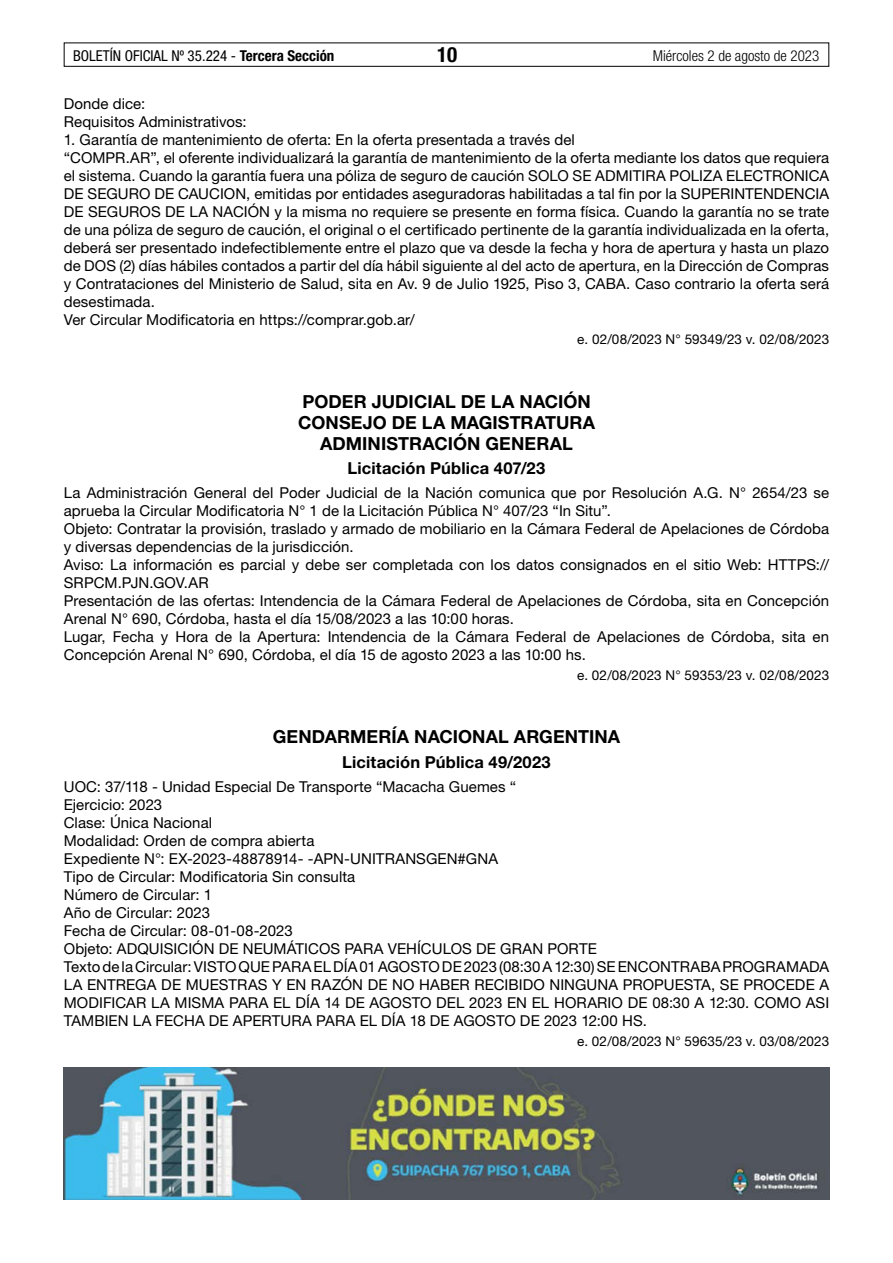
<style>
.page{position:relative;width:893px;height:1263px;background:#fff}
.page>*{position:absolute;margin:0;border:0;box-sizing:border-box;transform-origin:0 0}
.t1{font:700 condensed 21px "Helvetica Neue LT Std";color:#000}
.t2{font:700 18px "Helvetica Neue LT Std";letter-spacing:.005em;color:#000}
.t3{font:700 16.5px "Helvetica Neue LT Std";letter-spacing:.01em;color:#000}
.t4{font:15px/18px "Helvetica Neue LT Std";letter-spacing:.005em;color:#000}
.t5{font:condensed 15px "Helvetica Neue LT Std";color:#000}
.t6{font:300 condensed 15px "Helvetica Neue LT Std";color:#000}
.t7{font:13.5px "Helvetica Neue LT Std";letter-spacing:.01em;color:#000}
.s1{font-weight:700}
.s2{color:#fff}
</style>
<div class="page">
<div style="left:64px;top:43px;width:765px;height:24px;border:1px solid #000"></div>
<img style="left:64px;top:1067px;width:765px;height:132px">
<p class="t5" style="left:73px;top:47px;width:263px">BOLETÍN OFICIAL Nº 35.224 - <span class="s1">Tercera Sección</span></p>
<h1 class="t1" style="left:437px;top:42px;width:22px">10</h1>
<p class="t6" style="left:653px;top:47px;width:168px">Miércoles 2 de agosto de 2023</p>
<p class="t4" style="left:64px;top:94px;width:184px">Donde dice:<br>Requisitos Administrativos:</p>
<p class="t4" style="left:64px;top:130px;width:767px">1. Garantía de mantenimiento de oferta: En la oferta presentada a través del<br>“COMPR.AR”, el oferente individualizará la garantía de mantenimiento de la oferta mediante los datos que requiera el sistema. Cuando la garantía fuera una póliza de seguro de caución SOLO SE ADMITIRA POLIZA ELECTRONICA DE SEGURO DE CAUCION, emitidas por entidades aseguradoras habilitadas a tal fin por la SUPERINTENDENCIA DE SEGUROS DE LA NACIÓN y la misma no requiere se presente en forma física. Cuando la garantía no se trate de una póliza de seguro de caución, el original o el certificado pertinente de la garantía individualizada en la oferta, deberá ser presentado indefectiblemente entre el plazo que va desde la fecha y hora de apertura y hasta un plazo de DOS (2) días hábiles contados a partir del día hábil siguiente al del acto de apertura, en la Dirección de Compras y Contrataciones del Ministerio de Salud, sita en Av. 9 de Julio 1925, Piso 3, CABA. Caso contrario la oferta será desestimada.<br>Ver Circular Modificatoria en https://comprar.gob.ar/</p>
<p class="t7" style="left:577px;top:331px;width:253px">e. 02/08/2023 N° 59349/23 v. 02/08/2023</p>
<p class="t2" style="left:302px;top:390px;width:302px">PODER JUDICIAL DE LA NACIÓN <span class="s2">-</span></p>
<p class="t2" style="left:298px;top:411px;width:311px">CONSEJO DE LA MAGISTRATURA <span class="s2">-</span></p>
<p class="t2" style="left:320px;top:432px;width:254px">ADMINISTRACIÓN GENERAL</p>
<p class="t3" style="left:348px;top:458px;width:199px">Licitación Pública 407/23</p>
<p class="t4" style="left:64px;top:484px;width:767px">La Administración General del Poder Judicial de la Nación comunica que por Resolución A.G. N° 2654/23 se aprueba la Circular Modificatoria N° 1 de la Licitación Pública N° 407/23 “In Situ”.<br>Objeto: Contratar la provisión, traslado y armado de mobiliario en la Cámara Federal de Apelaciones de Córdoba y diversas dependencias de la jurisdicción.<br>Aviso: La información es parcial y debe ser completada con los datos consignados en el sitio Web: HTTPS:// SRPCM.PJN.GOV.AR<br>Presentación de las ofertas: Intendencia de la Cámara Federal de Apelaciones de Córdoba, sita en Concepción Arenal N° 690, Córdoba, hasta el día 15/08/2023 a las 10:00 horas.<br>Lugar, Fecha y Hora de la Apertura: Intendencia de la Cámara Federal de Apelaciones de Córdoba, sita en Concepción Arenal N° 690, Córdoba, el día 15 de agosto 2023 a las 10:00 hs.</p>
<p class="t7" style="left:577px;top:667px;width:254px">e. 02/08/2023 N° 59353/23 v. 02/08/2023</p>
<p class="t2" style="left:273px;top:726px;width:349px">GENDARMERÍA NACIONAL ARGENTINA</p>
<p class="t3" style="left:342px;top:752px;width:210px">Licitación Pública 49/2023</p>
<p class="t4" style="left:64px;top:778px;width:767px">UOC: 37/118 - Unidad Especial De Transporte “Macacha Guemes “<br>Ejercicio: 2023<br>Clase: Única Nacional<br>Modalidad: Orden de compra abierta<br>Expediente N°: EX-2023-48878914- -APN-UNITRANSGEN#GNA<br>Tipo de Circular: Modificatoria Sin consulta<br>Número de Circular: 1<br>Año de Circular: 2023<br>Fecha de Circular: 08-01-08-2023<br>Objeto: ADQUISICIÓN DE NEUMÁTICOS PARA VEHÍCULOS DE GRAN PORTE<br>Texto de la Circular: VISTO QUE PARA EL DÍA 01 AGOSTO DE 2023 (08:30 A 12:30) SE ENCONTRABA PROGRAMADA LA ENTREGA DE MUESTRAS Y EN RAZÓN DE NO HABER RECIBIDO NINGUNA PROPUESTA, SE PROCEDE A MODIFICAR LA MISMA PARA EL DÍA 14 DE AGOSTO DEL 2023 EN EL HORARIO DE 08:30 A 12:30. COMO ASI TAMBIEN LA FECHA DE APERTURA PARA EL DÍA 18 DE AGOSTO DE 2023 12:00 HS.</p>
<p class="t7" style="left:577px;top:1033px;width:254px">e. 02/08/2023 N° 59635/23 v. 03/08/2023</p>
</div>
